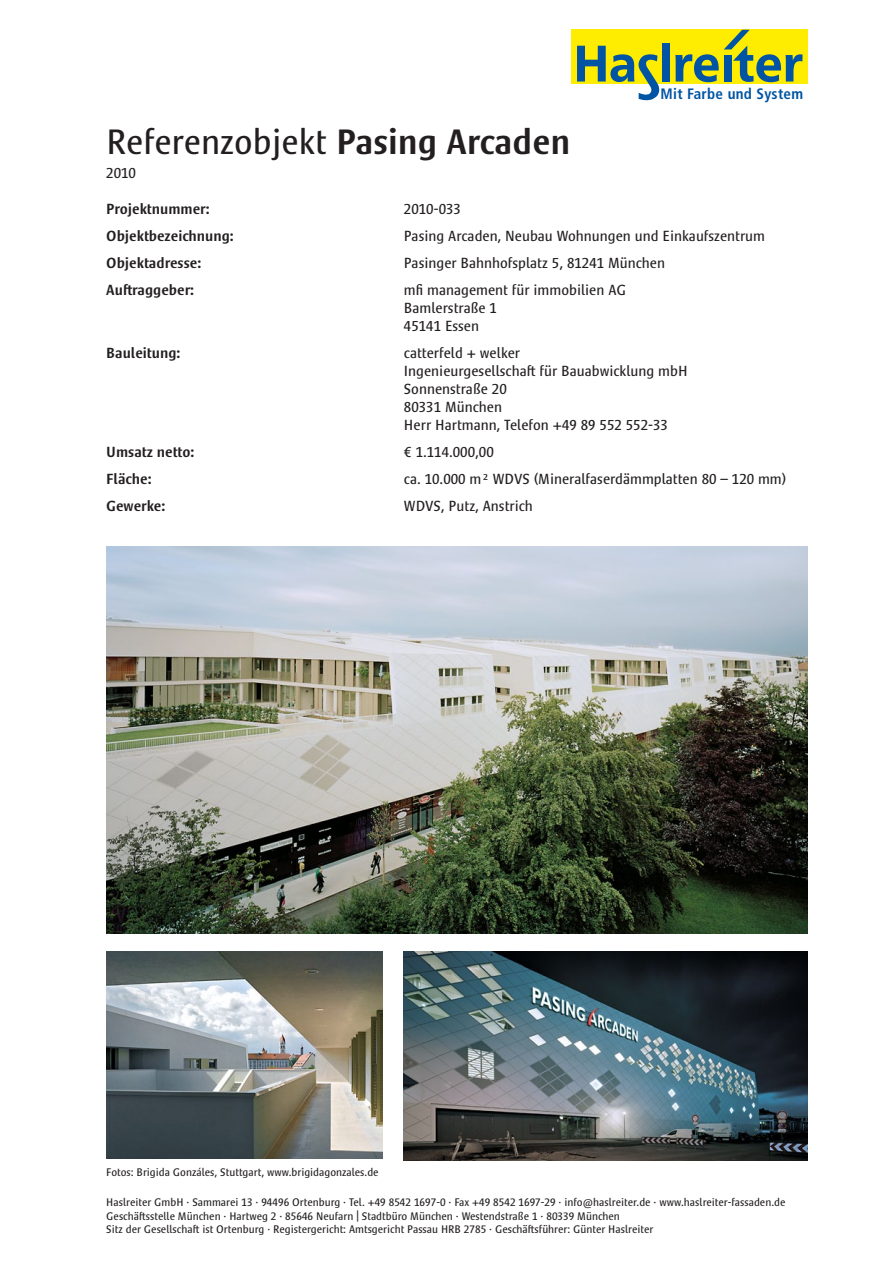
<style>
.page{position:relative;width:893px;height:1263px;background:#fff}
.page>*{position:absolute;margin:0;border:0;box-sizing:border-box;transform-origin:0 0}
.t1{font:36px "Satero Sans LT Pro";color:#231f20}
.t2{font:700 condensed 15.15px "Frutiger LT Pro";letter-spacing:.02em;color:#0154a3}
.t3{font:15px "Satero Sans LT Pro";color:#231f20}
.t4{font:500 15px "Satero Sans LT Pro";color:#231f20}
.t5{font:11.25px "Satero Sans LT Pro";color:#231f20}
.s1{font-weight:500}
</style>
<div class="page">
<div style="left:571px;top:30px;width:236px;height:54px;background:#ffed01"></div>
<div style="left:662px;top:43px;width:7px;height:39px;background:#0154a3"></div>
<svg style="left:675px;top:30px;width:128px;height:52px"></svg>
<svg style="left:577px;top:46px;width:82px;height:54px"></svg>
<img style="left:106px;top:952px;width:277px;height:207px">
<img style="left:404px;top:952px;width:404px;height:209px">
<img style="left:106px;top:547px;width:702px;height:387px">
<p class="t2" style="left:661px;top:85px;width:144px">Mit Farbe und System</p>
<p class="t1" style="left:106px;top:121px;width:466px">Referenzobjekt <span class="s1">Pasing Arcaden</span></p>
<p class="t3" style="left:106px;top:164px;width:31px">2010</p>
<p class="t4" style="left:106px;top:200px;width:105px">Projektnummer:</p>
<p class="t3" style="left:404px;top:200px;width:59px">2010-033</p>
<p class="t4" style="left:106px;top:227px;width:129px">Objektbezeichnung:</p>
<p class="t3" style="left:404px;top:227px;width:363px">Pasing Arcaden, Neubau Wohnungen und Einkaufszentrum</p>
<p class="t4" style="left:106px;top:254px;width:96px">Objektadresse:</p>
<p class="t3" style="left:404px;top:254px;width:263px">Pasinger Bahnhofsplatz 5, 81241 München</p>
<p class="t4" style="left:106px;top:281px;width:89px">Auftraggeber:</p>
<p class="t3" style="left:404px;top:281px;width:224px">mfi management für immobilien AG</p>
<p class="t3" style="left:404px;top:299px;width:95px">Bamlerstraße 1</p>
<p class="t3" style="left:404px;top:317px;width:77px">45141 Essen</p>
<p class="t4" style="left:106px;top:344px;width:76px">Bauleitung:</p>
<p class="t3" style="left:404px;top:344px;width:118px">catterfeld + welker</p>
<p class="t3" style="left:404px;top:362px;width:285px">Ingenieurgesellschaft für Bauabwicklung mbH</p>
<p class="t3" style="left:404px;top:380px;width:104px">Sonnenstraße 20</p>
<p class="t3" style="left:404px;top:398px;width:100px">80331 München</p>
<p class="t3" style="left:404px;top:416px;width:265px">Herr Hartmann, Telefon +49 89 552 552-33</p>
<p class="t4" style="left:106px;top:443px;width:90px">Umsatz netto:</p>
<p class="t3" style="left:404px;top:443px;width:91px">€ 1.114.000,00</p>
<p class="t4" style="left:106px;top:470px;width:47px">Fläche:</p>
<p class="t3" style="left:404px;top:470px;width:384px">ca. 10.000 m² WDVS (Mineralfaserdämmplatten 80 – 120 mm)</p>
<p class="t4" style="left:106px;top:497px;width:61px">Gewerke:</p>
<p class="t3" style="left:404px;top:497px;width:130px">WDVS, Putz, Anstrich</p>
<p class="t5" style="left:106px;top:1166px;width:274px">Fotos: Brigida Gonzáles, Stuttgart, www.brigidagonzales.de</p>
<p class="t5" style="left:106px;top:1196px;width:681px">Haslreiter GmbH · Sammarei 13 · 94496 Ortenburg · Tel. +49 8542 1697-0 · Fax +49 8542 1697-29 · info@haslreiter.de · www.haslreiter-fassaden.de</p>
<p class="t5" style="left:106px;top:1209px;width:515px">Geschäftsstelle München · Hartweg 2 · 85646 Neufarn | Stadtbüro München · Westendstraße 1 · 80339 München</p>
<p class="t5" style="left:106px;top:1223px;width:548px">Sitz der Gesellschaft ist Ortenburg · Registergericht: Amtsgericht Passau HRB 2785 · Geschäftsführer: Günter Haslreiter</p>
</div>
